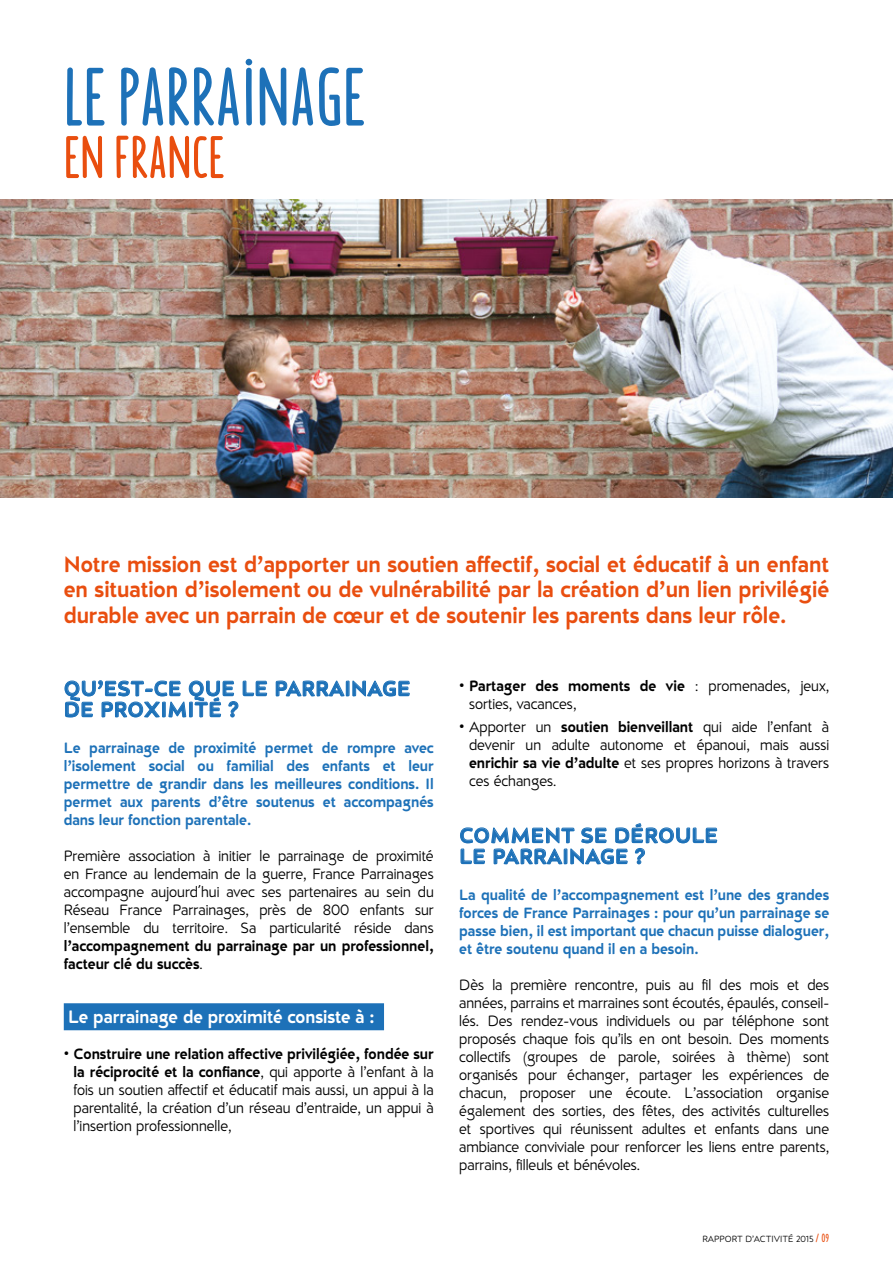
<style>
.page{position:relative;width:893px;height:1263px;background:#fff}
.page>*{position:absolute;margin:0;border:0;box-sizing:border-box;transform-origin:0 0}
.t1{font:82.5px "Borden";color:#1d71b8}
.t2{font:60px "Borden";color:#e94e0f}
.t3{font:700 22.5px/25.5px "D Hanna Soft";color:#e94e0f;text-align:justify}
.t4{font:700 21px/21px "D Hanna Soft";letter-spacing:.02em;color:#1d71b8}
.t5{font:700 18px "D Hanna Soft";color:#fff}
.t6{font:15px/18px "D Hanna Soft";color:#000;text-align:justify}
.t7{font:700 15px/18px "D Hanna Soft";color:#1d71b8;text-align:justify}
.t8{font:700 15px/18px "D Hanna Soft";color:#000}
.t9{font:9px "D Hanna Soft";color:#000}
.s1{font-weight:400}
.s2{font-weight:700}
.s3{font-family:"Borden";font-size:12px;color:#e94e0f}
</style>
<div class="page">
<div style="left:64px;top:1003px;width:320px;height:27px;background:#1d71b8"></div>
<svg style="left:276px;top:680px;width:69px;height:16px"></svg>
<div style="left:346px;top:681px;width:3px;height:15px;border:1px solid #1d71b8"></div>
<svg style="left:352px;top:680px;width:58px;height:16px"></svg>
<svg style="left:64px;top:680px;width:203px;height:38px"></svg>
<img style="left:0;top:200px;width:893px;height:297px">
<svg style="left:460px;top:823px;width:257px;height:41px"></svg>
<h1 class="t1" style="left:64px;top:46px;width:303px">LE PARRAINAGE</h1>
<h2 class="t2" style="left:64px;top:120px;width:162px">EN FRANCE</h2>
<h3 class="t3" style="left:64px;top:551px;width:767px">Notre mission est d’apporter un soutien affectif, social et éducatif à un enfant en situation d’isolement ou de vulnérabilité par la création d’un lien privilégié durable avec un parrain de cœur et de soutenir les parents dans leur rôle.</h3>
<h3 class="t4" style="left:64px;top:678px;width:348px">QU’EST-CE QUE LE PARRAINAGE<br>DE PROXIMITÉ ?</h3>
<p class="t7" style="left:64px;top:739px;width:371px">Le parrainage de proximité permet de rompre avec l’isolement social ou familial des enfants et leur permettre de grandir dans les meilleures conditions. Il permet aux parents d’être soutenus et accompagnés dans leur fonction parentale.</p>
<p class="t6" style="left:64px;top:847px;width:371px">Première association à initier le parrainage de proximité en France au lendemain de la guerre, France Parrainages accompagne aujourd'hui avec ses partenaires au sein du Réseau France Parrainages, près de 800 enfants sur l’ensemble du territoire. Sa particularité réside dans</p>
<p class="t8" style="left:64px;top:937px;width:371px">l’accompagnement du parrainage par un professionnel, facteur clé du succès<span class="s1">.</span></p>
<p class="t5" style="left:68px;top:1005px;width:308px">Le parrainage de proximité consiste à :</p>
<p class="t6" style="left:74px;top:1045px;width:362px;text-indent:-10px">• <span class="s2">Construire une relation affective privilégiée, fondée sur la réciprocité et la confiance</span>, qui apporte à l’enfant à la fois un soutien affectif et éducatif mais aussi, un appui à la parentalité, la création d’un réseau d’entraide, un appui à l’insertion professionnelle,</p>
<p class="t6" style="left:469px;top:677px;width:362px;text-indent:-10px">• <span class="s2">Partager des moments de vie</span> : promenades, jeux, sorties, vacances,</p>
<p class="t6" style="left:469px;top:718px;width:362px;text-indent:-10px">• Apporter un <span class="s2">soutien bienveillant</span> qui aide l’enfant à devenir un adulte autonome et épanoui, mais aussi <span class="s2">enrichir sa vie d’adulte</span> et ses propres horizons à travers ces échanges.</p>
<h3 class="t4" style="left:459px;top:825px;width:260px">COMMENT SE DÉROULE<br>LE PARRAINAGE ?</h3>
<p class="t7" style="left:459px;top:885px;width:371px">La qualité de l’accompagnement est l’une des grandes forces de France Parrainages : pour qu’un parrainage se passe bien, il est important que chacun puisse dialoguer, et être soutenu quand il en a besoin.</p>
<p class="t6" style="left:459px;top:976px;width:371px">Dès la première rencontre, puis au fil des mois et des années, parrains et marraines sont écoutés, épaulés, conseil&shy;lés. Des rendez-vous individuels ou par téléphone sont proposés chaque fois qu’ils en ont besoin. Des moments collectifs (groupes de parole, soirées à thème) sont organisés pour échanger, partager les expériences de chacun, proposer une écoute. L’association organise également des sorties, des fêtes, des activités culturelles et sportives qui réunissent adultes et enfants dans une ambiance conviviale pour renforcer les liens entre parents, parrains, filleuls et bénévoles.</p>
<p class="t9" style="left:702px;top:1233px;width:128px">RAPPORT D’ACTIVITÉ 2015 <span class="s3">/ 09</span></p>
</div>
